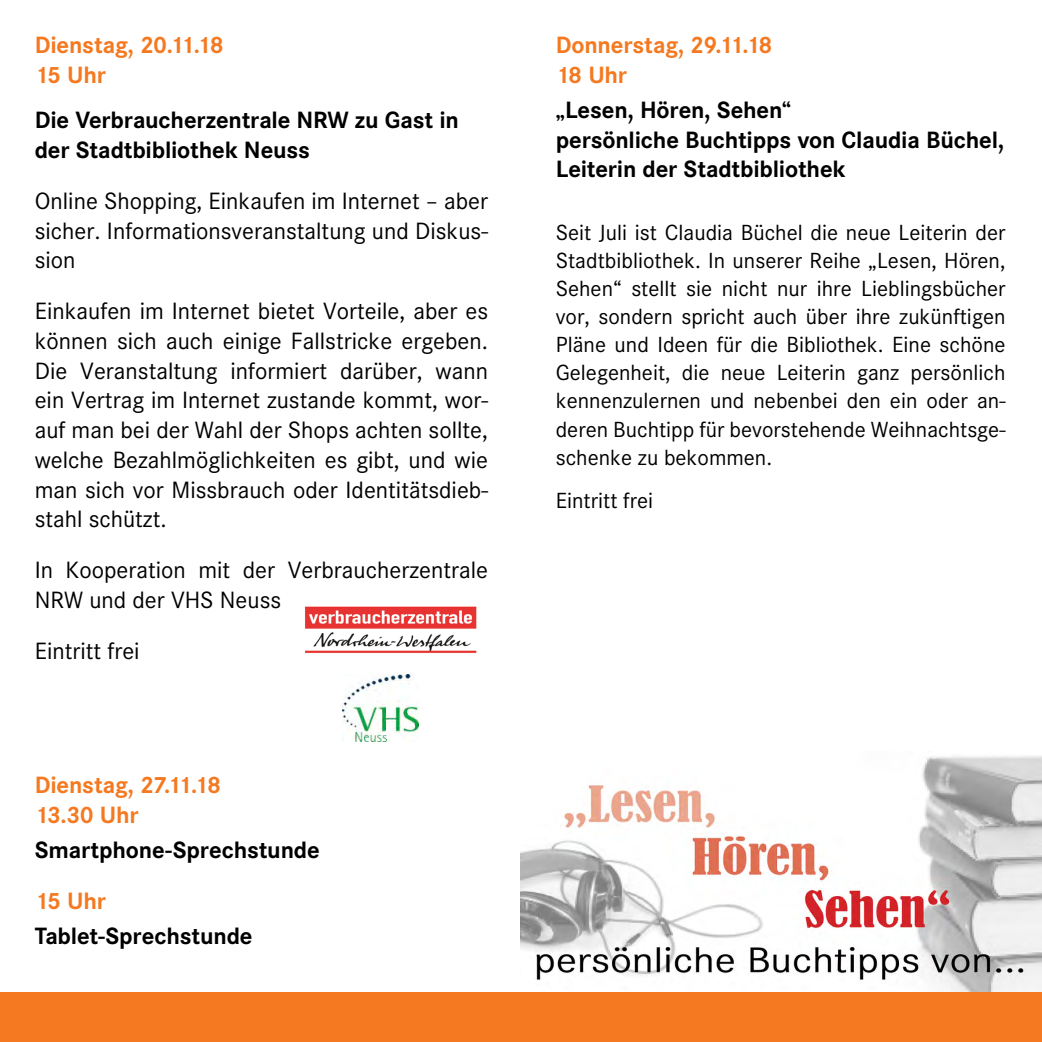
<style>
.page{position:relative;width:1042px;height:1042px;background:#fff}
.page>*{position:absolute;margin:0;border:0;box-sizing:border-box;transform-origin:0 0}
.t1{font:24.5px/29.8px "Corporate S";color:#000;text-align:justify}
.t2{font:700 24.5px/29.8px "Corporate S";letter-spacing:-.005em;color:#000}
.t3{font:700 24.5px/29.8px "Corporate S";letter-spacing:-.015em;color:#f47920}
.t4{font:22.75px/28px "Corporate S";color:#000;text-align:justify}
</style>
<div class="page">
<div style="left:0;top:992px;width:531px;height:50px;background:#f47920"></div>
<img style="left:305px;top:606px;width:171px;height:47px">
<img style="left:521px;top:756px;width:521px;height:236px">
<div style="left:511px;top:992px;width:531px;height:50px;background:#f47920"></div>
<img style="left:343px;top:675px;width:76px;height:67px">
<p class="t3" style="left:35px;top:31px;width:190px">Dienstag, 20.11.18<br>15 Uhr</p>
<p class="t2" style="left:35px;top:106px;width:426px">Die Verbraucherzentrale NRW zu Gast in der Stadtbibliothek Neuss</p>
<p class="t1" style="left:35px;top:186px;width:455px">Online Shopping, Einkaufen im Internet – aber sicher. Informationsveranstaltung und Diskus&shy;sion</p>
<p class="t1" style="left:35px;top:296px;width:455px">Einkaufen im Internet bietet Vorteile, aber es können sich auch einige Fallstricke ergeben.<br>Die Veranstaltung informiert darüber, wann ein Vertrag im Internet zustande kommt, wor&shy;auf man bei der Wahl der Shops achten sollte, welche Bezahlmöglichkeiten es gibt, und wie man sich vor Missbrauch oder Identitätsdieb&shy;stahl schützt.</p>
<p class="t1" style="left:35px;top:555px;width:455px">In Kooperation mit der Verbraucherzentrale<br>NRW und der VHS Neuss</p>
<p class="t1" style="left:35px;top:636px;width:106px">Eintritt frei</p>
<p class="t3" style="left:35px;top:771px;width:188px">Dienstag, 27.11.18<br>13.30 Uhr</p>
<p class="t2" style="left:35px;top:835px;width:287px">Smartphone-Sprechstunde</p>
<p class="t3" style="left:35px;top:886px;width:73px">15 Uhr</p>
<p class="t2" style="left:35px;top:921px;width:219px">Tablet-Sprechstunde</p>
<p class="t3" style="left:556px;top:31px;width:218px">Donnerstag, 29.11.18<br>18 Uhr</p>
<p class="t2" style="left:556px;top:95px;width:450px">„Lesen, Hören, Sehen“<br>persönliche Buchtipps von Claudia Büchel,<br>Leiterin der Stadtbibliothek</p>
<p class="t4" style="left:556px;top:219px;width:451px">Seit Juli ist Claudia Büchel die neue Leiterin der Stadtbibliothek. In unserer Reihe „Lesen, Hören, Sehen“ stellt sie nicht nur ihre Lieblingsbücher vor, sondern spricht auch über ihre zukünftigen Pläne und Ideen für die Bibliothek. Eine schöne Gelegenheit, die neue Leiterin ganz persönlich kennenzulernen und nebenbei den ein oder an&shy;deren Buchtipp für bevorstehende Weihnachtsge&shy;schenke zu bekommen.</p>
<p class="t4" style="left:556px;top:487px;width:99px">Eintritt frei</p>
</div>
